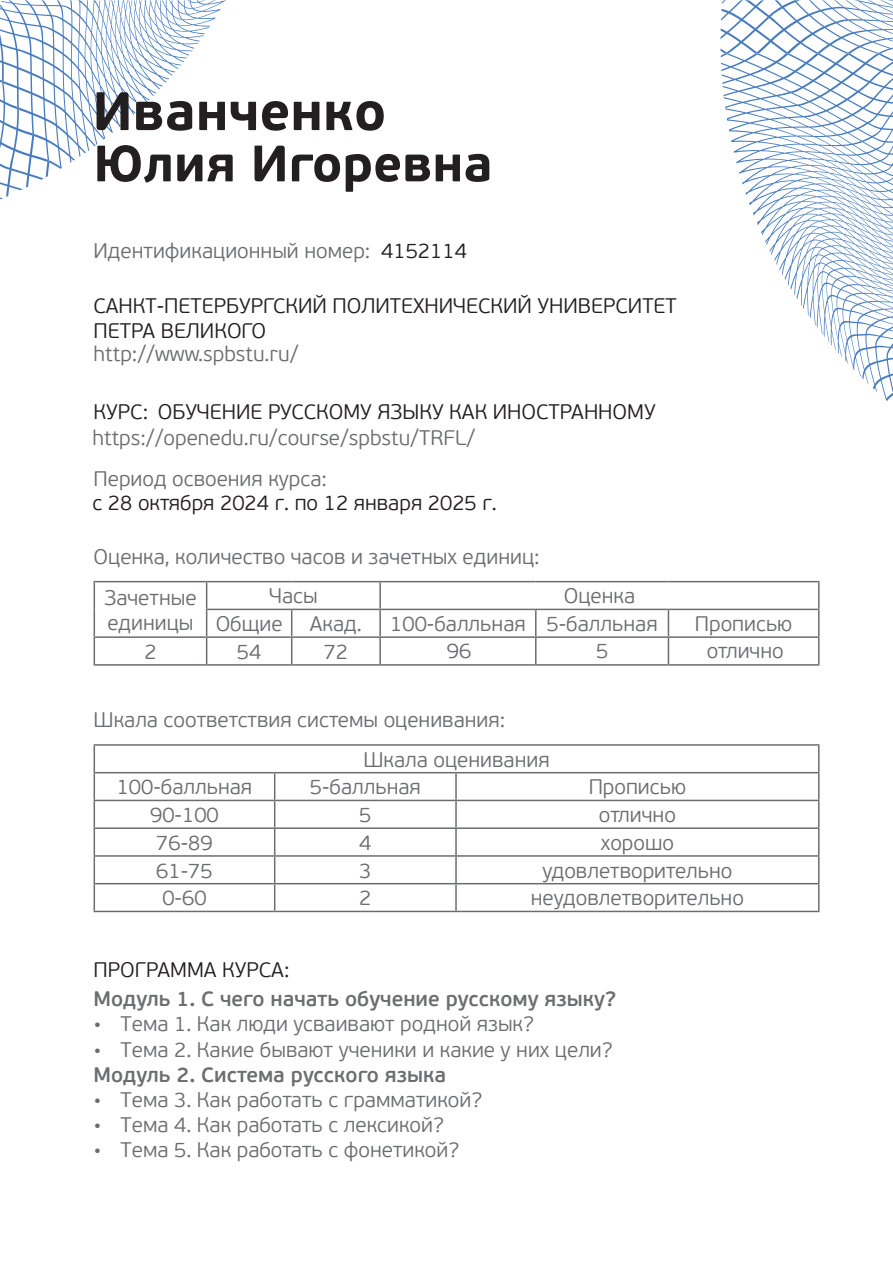
<style>
.page{position:relative;width:893px;height:1263px;background:#fff}
.page>*{position:absolute;margin:0;border:0;box-sizing:border-box;transform-origin:0 0}
.t1{font:700 54px "PF Beau Sans Pro";color:#231f20}
.t2{font:700 51px "PF Beau Sans Pro";color:#231f20}
.t3{font:300 21px/25.2px "PF Beau Sans Pro";color:#6c6d70}
.t4{font:300 21px "PF Beau Sans Pro";color:#231f20}
.t5{font:600 21px "PF Beau Sans Pro";color:#6c6d70}
</style>
<div class="page">
<svg style="left:720px;top:0;width:173px;height:54px"></svg>
<svg style="left:720px;top:54px;width:173px;height:348px"></svg>
<svg style="left:0;top:0;width:226px;height:199px"></svg>
<hr style="left:94px;top:581px;width:113px;height:1px;background:#6c6d70">
<hr style="left:207px;top:581px;width:85px;height:1px;background:#6c6d70">
<hr style="left:292px;top:581px;width:88px;height:1px;background:#6c6d70">
<hr style="left:380px;top:581px;width:156px;height:1px;background:#6c6d70">
<hr style="left:379px;top:582px;width:2px;height:27px;background:#6c6d70">
<hr style="left:536px;top:581px;width:132px;height:1px;background:#6c6d70">
<hr style="left:668px;top:581px;width:151px;height:1px;background:#6c6d70">
<hr style="left:206px;top:609px;width:86px;height:1px;background:#6c6d70">
<hr style="left:292px;top:609px;width:88px;height:1px;background:#6c6d70">
<hr style="left:380px;top:609px;width:156px;height:1px;background:#6c6d70">
<hr style="left:379px;top:610px;width:2px;height:26px;background:#6c6d70">
<hr style="left:536px;top:609px;width:132px;height:1px;background:#6c6d70">
<hr style="left:668px;top:609px;width:151px;height:1px;background:#6c6d70">
<hr style="left:94px;top:636px;width:113px;height:2px;background:#6c6d70">
<svg style="left:94px;top:582px;width:1px;height:82px"></svg>
<hr style="left:207px;top:636px;width:85px;height:2px;background:#6c6d70">
<svg style="left:206px;top:582px;width:1px;height:82px"></svg>
<hr style="left:292px;top:636px;width:88px;height:2px;background:#6c6d70">
<svg style="left:291px;top:610px;width:1px;height:54px"></svg>
<hr style="left:380px;top:636px;width:156px;height:2px;background:#6c6d70">
<hr style="left:379px;top:638px;width:2px;height:26px;background:#6c6d70">
<hr style="left:536px;top:636px;width:132px;height:2px;background:#6c6d70">
<svg style="left:535px;top:610px;width:1px;height:54px"></svg>
<hr style="left:668px;top:636px;width:151px;height:2px;background:#6c6d70">
<svg style="left:668px;top:610px;width:1px;height:54px"></svg>
<svg style="left:818px;top:582px;width:1px;height:82px"></svg>
<hr style="left:94px;top:664px;width:113px;height:2px;background:#6c6d70">
<hr style="left:207px;top:664px;width:85px;height:2px;background:#6c6d70">
<hr style="left:292px;top:664px;width:88px;height:2px;background:#6c6d70">
<hr style="left:380px;top:664px;width:156px;height:2px;background:#6c6d70">
<hr style="left:536px;top:664px;width:132px;height:2px;background:#6c6d70">
<hr style="left:668px;top:664px;width:151px;height:2px;background:#6c6d70">
<hr style="left:94px;top:744px;width:181px;height:2px;background:#6c6d70">
<hr style="left:275px;top:744px;width:181px;height:2px;background:#6c6d70">
<hr style="left:456px;top:744px;width:363px;height:2px;background:#6c6d70">
<hr style="left:94px;top:772px;width:181px;height:1px;background:#6c6d70">
<hr style="left:275px;top:772px;width:181px;height:1px;background:#6c6d70">
<hr style="left:456px;top:772px;width:363px;height:1px;background:#6c6d70">
<hr style="left:455px;top:773px;width:2px;height:27px;background:#6c6d70">
<hr style="left:94px;top:800px;width:181px;height:1px;background:#6c6d70">
<hr style="left:275px;top:800px;width:181px;height:1px;background:#6c6d70">
<hr style="left:456px;top:800px;width:363px;height:1px;background:#6c6d70">
<hr style="left:455px;top:801px;width:2px;height:26px;background:#6c6d70">
<hr style="left:94px;top:827px;width:181px;height:2px;background:#6c6d70">
<hr style="left:275px;top:827px;width:181px;height:2px;background:#6c6d70">
<hr style="left:456px;top:827px;width:363px;height:2px;background:#6c6d70">
<hr style="left:455px;top:829px;width:2px;height:26px;background:#6c6d70">
<hr style="left:94px;top:855px;width:181px;height:2px;background:#6c6d70">
<hr style="left:275px;top:855px;width:181px;height:2px;background:#6c6d70">
<hr style="left:456px;top:855px;width:363px;height:2px;background:#6c6d70">
<hr style="left:455px;top:857px;width:2px;height:26px;background:#6c6d70">
<hr style="left:94px;top:883px;width:181px;height:1px;background:#6c6d70">
<svg style="left:94px;top:746px;width:1px;height:165px"></svg>
<hr style="left:275px;top:883px;width:181px;height:1px;background:#6c6d70">
<svg style="left:274px;top:773px;width:1px;height:138px"></svg>
<hr style="left:456px;top:883px;width:363px;height:1px;background:#6c6d70">
<hr style="left:455px;top:884px;width:2px;height:27px;background:#6c6d70">
<svg style="left:818px;top:746px;width:1px;height:165px"></svg>
<hr style="left:94px;top:911px;width:181px;height:1px;background:#6c6d70">
<hr style="left:275px;top:911px;width:181px;height:1px;background:#6c6d70">
<hr style="left:456px;top:911px;width:363px;height:1px;background:#6c6d70">
<p class="t1" style="left:92px;top:78px;width:295px">Иванченко</p>
<p class="t2" style="left:94px;top:132px;width:401px">Юлия Игоревна</p>
<p class="t3" style="left:94px;top:238px;width:278px">Идентификационный номер:</p>
<p class="t4" style="left:94px;top:293px;width:585px">САНКТ-ПЕТЕРБУРГСКИЙ ПОЛИТЕХНИЧЕСКИЙ УНИВЕРСИТЕТ</p>
<p class="t4" style="left:94px;top:319px;width:174px">ПЕТРА ВЕЛИКОГО</p>
<p class="t3" style="left:94px;top:342px;width:206px">http://www.spbstu.ru/</p>
<p class="t4" style="left:94px;top:400px;width:56px">КУРС:</p>
<p class="t4" style="left:381px;top:239px;width:87px">4152114</p>
<p class="t4" style="left:158px;top:400px;width:499px">ОБУЧЕНИЕ РУССКОМУ ЯЗЫКУ КАК ИНОСТРАННОМУ</p>
<p class="t3" style="left:92px;top:426px;width:384px">https://openedu.ru/course/spbstu/TRFL/</p>
<p class="t3" style="left:94px;top:466px;width:235px">Период освоения курса:</p>
<p class="t4" style="left:92px;top:491px;width:406px">с 28 октября 2024 г. по 12 января 2025 г.</p>
<p class="t3" style="left:94px;top:545px;width:448px">Оценка, количество часов и зачетных единиц:</p>
<p class="t3" style="left:104px;top:585px;width:94px">Зачетные единицы</p>
<p class="t3" style="left:269px;top:584px;width:50px">Часы</p>
<p class="t3" style="left:564px;top:584px;width:73px">Оценка</p>
<p class="t3" style="left:216px;top:612px;width:69px">Общие</p>
<p class="t3" style="left:310px;top:612px;width:53px">Акад.</p>
<p class="t3" style="left:390px;top:612px;width:137px">100-балльная</p>
<p class="t3" style="left:547px;top:612px;width:113px">5-балльная</p>
<p class="t3" style="left:695px;top:612px;width:99px">Прописью</p>
<p class="t3" style="left:144px;top:639px;width:14px">2</p>
<p class="t3" style="left:237px;top:639px;width:26px">54</p>
<p class="t3" style="left:324px;top:639px;width:26px">72</p>
<p class="t3" style="left:447px;top:639px;width:26px">96</p>
<p class="t3" style="left:596px;top:639px;width:14px">5</p>
<p class="t3" style="left:707px;top:639px;width:79px">отлично</p>
<p class="t3" style="left:94px;top:707px;width:413px">Шкала соответствия системы оценивания:</p>
<p class="t3" style="left:363px;top:747px;width:188px">Шкала оценивания</p>
<p class="t3" style="left:117px;top:775px;width:137px">100-балльная</p>
<p class="t3" style="left:310px;top:775px;width:113px">5-балльная</p>
<p class="t3" style="left:589px;top:775px;width:99px">Прописью</p>
<p class="t3" style="left:150px;top:803px;width:70px">90-100</p>
<p class="t3" style="left:359px;top:803px;width:14px">5</p>
<p class="t3" style="left:599px;top:803px;width:79px">отлично</p>
<p class="t3" style="left:156px;top:830px;width:58px">76-89</p>
<p class="t3" style="left:359px;top:830px;width:14px">4</p>
<p class="t3" style="left:601px;top:830px;width:75px">хорошо</p>
<p class="t3" style="left:156px;top:858px;width:58px">61-75</p>
<p class="t3" style="left:359px;top:858px;width:14px">3</p>
<p class="t3" style="left:542px;top:858px;width:192px">удовлетворительно</p>
<p class="t3" style="left:162px;top:886px;width:46px">0-60</p>
<p class="t3" style="left:359px;top:886px;width:14px">2</p>
<p class="t3" style="left:531px;top:886px;width:215px">неудовлетворительно</p>
<p class="t4" style="left:94px;top:958px;width:197px">ПРОГРАММА КУРСА:</p>
<p class="t5" style="left:94px;top:986px;width:524px">Модуль 1. С чего начать обучение русскому языку?</p>
<p class="t3" style="left:94px;top:1012px;width:442px">• Тема 1. Как люди усваивают родной язык?</p>
<p class="t3" style="left:94px;top:1037px;width:521px">• Тема 2. Какие бывают ученики и какие у них цели?</p>
<p class="t5" style="left:94px;top:1062px;width:354px">Модуль 2. Система русского языка</p>
<p class="t3" style="left:94px;top:1087px;width:390px">• Тема 3. Как работать с грамматикой?</p>
<p class="t3" style="left:94px;top:1113px;width:352px">• Тема 4. Как работать с лексикой?</p>
<p class="t3" style="left:94px;top:1138px;width:367px">• Тема 5. Как работать с фонетикой?</p>
</div>
